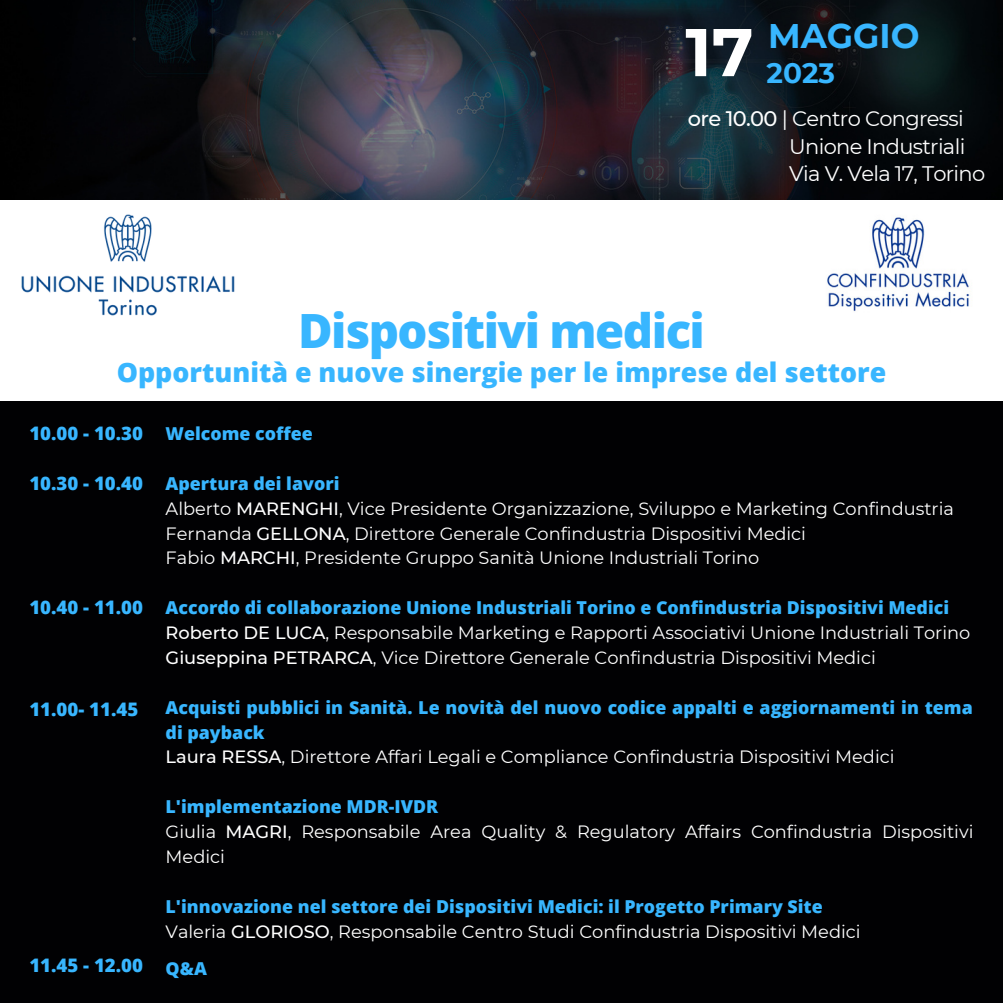
<style>
.page{position:relative;width:1003px;height:1003px;background:#fff}
.page>*{position:absolute;margin:0;border:0;box-sizing:border-box;transform-origin:0 0}
.t1{font:700 67.38px "Montserrat";color:#fff}
.t2{font:800 47.25px "Open Sans";letter-spacing:-.03em;color:#38b6ff}
.t3{font:700 34.12px "Montserrat";color:#38b6ff}
.t4{font:700 28px "Montserrat";color:#38b6ff}
.t5{font:800 26.78px "Open Sans";color:#38b6ff}
.t6{font:21px "Montserrat";letter-spacing:-.03em;color:#fff}
.t7{font:800 18.72px "Open Sans";color:#38b6ff}
.t8{font:17.85px/24.8px "Montserrat";color:#fff}
.t9{font:800 17.85px/24.8px "Open Sans";color:#38b6ff}
.s1{font-weight:500}
</style>
<div class="page">
<div style="left:0;top:401px;width:1003px;height:602px;background:#010103"></div>
<img style="left:0;top:0;width:1003px;height:200px">
<img style="left:827px;top:217px;width:143px;height:95px">
<img style="left:21px;top:214px;width:214px;height:102px">
<p class="t3" style="left:768px;top:14px;width:153px">MAGGIO</p>
<p class="t1" style="left:685px;top:11px;width:70px">17</p>
<p class="t4" style="left:766px;top:56px;width:70px">2023</p>
<p class="t6" style="left:688px;top:106px;width:277px"><span class="s1">ore 10.00</span> | Centro Congressi</p>
<p class="t6" style="left:789px;top:133px;width:177px">Unione Industriali</p>
<p class="t6" style="left:789px;top:161px;width:197px">Via V. Vela 17, Torino</p>
<p class="t2" style="left:298px;top:298px;width:408px">Dispositivi medici</p>
<p class="t5" style="left:117px;top:353px;width:771px">Opportunità e nuove sinergie per le imprese del settore</p>
<p class="t7" style="left:29px;top:420px;width:115px">10.00 - 10.30</p>
<p class="t7" style="left:29px;top:470px;width:115px">10.30 - 10.40</p>
<p class="t7" style="left:29px;top:594px;width:115px">10.40 - 11.00</p>
<p class="t7" style="left:29px;top:696px;width:110px">11.00- 11.45</p>
<p class="t7" style="left:29px;top:952px;width:115px">11.45 - 12.00</p>
<p class="t9" style="left:166px;top:421px;width:149px">Welcome coffee</p>
<p class="t9" style="left:166px;top:470px;width:175px">Apertura dei lavori</p>
<p class="t8" style="left:166px;top:496px;width:790px">Alberto <span class="s1">MARENGHI</span>, Vice Presidente Organizzazione, Sviluppo e Marketing Confindustria</p>
<p class="t8" style="left:166px;top:521px;width:642px">Fernanda <span class="s1">GELLONA</span>, Direttore Generale Confindustria Dispositivi Medici</p>
<p class="t8" style="left:166px;top:546px;width:595px">Fabio <span class="s1">MARCHI</span>, Presidente Gruppo Sanità Unione Industriali Torino</p>
<p class="t9" style="left:166px;top:595px;width:785px">Accordo di collaborazione Unione Industriali Torino e Confindustria Dispositivi Medici</p>
<p class="t8" style="left:166px;top:620px;width:806px"><span class="s1">Roberto DE LUCA</span>, Responsabile Marketing e Rapporti Associativi Unione Industriali Torino</p>
<p class="t8" style="left:166px;top:645px;width:712px"><span class="s1">Giuseppina PETRARCA</span>, Vice Direttore Generale Confindustria Dispositivi Medici</p>
<p class="t9" style="left:166px;top:694px;width:809px">Acquisti pubblici in Sanità. Le novità del nuovo codice appalti e aggiornamenti in tema di payback</p>
<p class="t8" style="left:166px;top:744px;width:730px"><span class="s1">Laura RESSA</span>, Direttore Affari Legali e Compliance Confindustria Dispositivi Medici</p>
<p class="t9" style="left:166px;top:794px;width:274px">L'implementazione MDR-IVDR</p>
<p class="t8" style="left:166px;top:819px;width:809px">Giulia <span class="s1">MAGRI</span>, Responsabile Area Quality &amp; Regulatory Affairs Confindustria Dispositivi<br>Medici</p>
<p class="t9" style="left:166px;top:893px;width:658px">L'innovazione nel settore dei Dispositivi Medici: il Progetto Primary Site</p>
<p class="t8" style="left:166px;top:918px;width:696px">Valeria <span class="s1">GLORIOSO</span>, Responsabile Centro Studi Confindustria Dispositivi Medici</p>
<p class="t9" style="left:166px;top:955px;width:43px">Q&amp;A</p>
</div>
